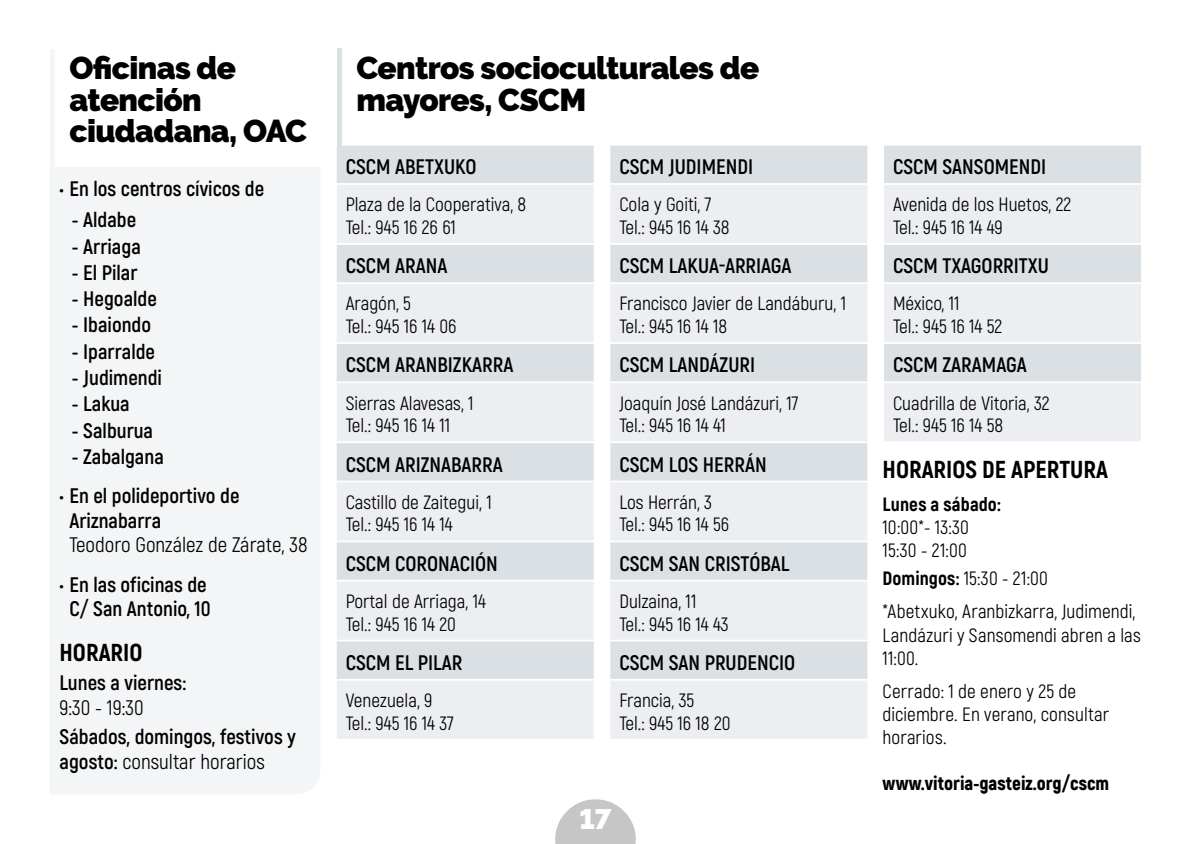
<style>
.page{position:relative;width:1191px;height:844px;background:#fff}
.page>*{position:absolute;margin:0;border:0;box-sizing:border-box;transform-origin:0 0}
.t1{font:900 31.5px/31.5px "Raleway";letter-spacing:-.02em;color:#000}
.t2{font:900 28px "Raleway";color:#fff}
.t3{font:800 24.5px "Akrobat";color:#000}
.t4{font:700 21px/24.5px "Akrobat";color:#000}
.t5{font:21px "Akrobat";color:#000}
.t6{font:19.25px/22.8px "Akrobat";color:#000}
.t7{font:900 19.25px "Akrobat";color:#000}
.t8{font:800 19.25px "Akrobat";letter-spacing:.005em;color:#000}
.s1{font-weight:400}
.s2{font-weight:800}
</style>
<div class="page">
<svg style="left:555px;top:799px;width:81px;height:44px"></svg>
<div style="left:337px;top:146px;width:257px;height:37px;background:#dbe0e4"></div>
<svg style="left:337px;top:185px;width:257px;height:553px;background:#e6e9ec"></svg>
<hr style="left:335px;top:243px;width:260px;height:2px;background:#fff">
<hr style="left:335px;top:282px;width:260px;height:2px;background:#fff">
<hr style="left:335px;top:342px;width:260px;height:2px;background:#fff">
<hr style="left:335px;top:381px;width:260px;height:2px;background:#fff">
<hr style="left:335px;top:441px;width:260px;height:2px;background:#fff">
<hr style="left:335px;top:480px;width:260px;height:2px;background:#fff">
<hr style="left:335px;top:540px;width:260px;height:2px;background:#fff">
<hr style="left:335px;top:579px;width:260px;height:2px;background:#fff">
<hr style="left:335px;top:639px;width:260px;height:2px;background:#fff">
<hr style="left:335px;top:678px;width:260px;height:2px;background:#fff">
<div style="left:610px;top:146px;width:257px;height:37px;background:#dbe0e4"></div>
<svg style="left:610px;top:185px;width:257px;height:553px;background:#e6e9ec"></svg>
<hr style="left:608px;top:639px;width:261px;height:2px;background:#fff">
<hr style="left:608px;top:678px;width:261px;height:2px;background:#fff">
<hr style="left:608px;top:540px;width:261px;height:2px;background:#fff">
<hr style="left:608px;top:579px;width:261px;height:2px;background:#fff">
<hr style="left:608px;top:441px;width:261px;height:2px;background:#fff">
<hr style="left:608px;top:480px;width:261px;height:2px;background:#fff">
<hr style="left:608px;top:342px;width:261px;height:2px;background:#fff">
<hr style="left:608px;top:381px;width:261px;height:2px;background:#fff">
<hr style="left:608px;top:243px;width:261px;height:2px;background:#fff">
<hr style="left:608px;top:282px;width:261px;height:2px;background:#fff">
<div style="left:884px;top:146px;width:257px;height:37px;background:#dbe0e4"></div>
<svg style="left:884px;top:185px;width:257px;height:256px;background:#e6e9ed"></svg>
<hr style="left:882px;top:243px;width:260px;height:2px;background:#fff">
<hr style="left:882px;top:282px;width:260px;height:2px;background:#fff">
<hr style="left:882px;top:342px;width:260px;height:2px;background:#fff">
<hr style="left:882px;top:381px;width:260px;height:2px;background:#fff">
<div style="left:337px;top:48px;width:5px;height:99px;background:#dbe0e4"></div>
<div style="left:50px;top:49px;width:5px;height:150px;background:#f3f5f7"></div>
<div style="left:50px;top:167px;width:270px;height:627px;background:#f3f5f7"></div>
<h1 class="t1" style="left:69px;top:52px;width:239px">Oficinas de atención ciudadana, OAC</h1>
<p class="t4" style="left:60px;top:176px;width:206px">• En los centros cívicos de</p>
<p class="t4" style="left:72px;top:207px;width:66px">- Aldabe</p>
<p class="t4" style="left:72px;top:234px;width:70px">- Arriaga</p>
<p class="t4" style="left:72px;top:260px;width:67px">- El Pilar</p>
<p class="t4" style="left:72px;top:286px;width:86px">- Hegoalde</p>
<p class="t4" style="left:72px;top:312px;width:81px">- Ibaiondo</p>
<p class="t4" style="left:72px;top:339px;width:85px">- Iparralde</p>
<p class="t4" style="left:72px;top:365px;width:92px">- Judimendi</p>
<p class="t4" style="left:72px;top:391px;width:59px">- Lakua</p>
<p class="t4" style="left:72px;top:417px;width:83px">- Salburua</p>
<p class="t4" style="left:72px;top:444px;width:93px">- Zabalgana</p>
<p class="t4" style="left:69px;top:483px;width:172px;text-indent:-10px">• En el polideportivo de<br>Ariznabarra</p>
<p class="t5" style="left:69px;top:532px;width:240px">Teodoro González de Zárate, 38</p>
<p class="t4" style="left:60px;top:572px;width:153px;text-align:center">• En las oficinas de<br>C/ San Antonio, 10</p>
<p class="t3" style="left:60px;top:636px;width:84px">HORARIO</p>
<p class="t4" style="left:60px;top:670px;width:128px">Lunes a viernes:</p>
<p class="t5" style="left:60px;top:694px;width:86px">9:30 - 19:30</p>
<p class="t4" style="left:60px;top:724px;width:238px">Sábados, domingos, festivos y agosto: <span class="s1">consultar horarios</span></p>
<h1 class="t1" style="left:356px;top:52px;width:404px">Centros socioculturales de mayores, CSCM</h1>
<p class="t4" style="left:346px;top:154px;width:132px">CSCM ABETXUKO</p>
<p class="t6" style="left:346px;top:193px;width:182px">Plaza de la Cooperativa, 8<br>Tel.: 945 16 26 61</p>
<p class="t4" style="left:346px;top:253px;width:103px">CSCM ARANA</p>
<p class="t6" style="left:346px;top:292px;width:112px">Aragón, 5<br>Tel.: 945 16 14 06</p>
<p class="t4" style="left:346px;top:352px;width:169px">CSCM ARANBIZKARRA</p>
<p class="t6" style="left:346px;top:391px;width:129px">Sierras Alavesas, 1<br>Tel.: 945 16 14 11</p>
<p class="t4" style="left:346px;top:451px;width:158px">CSCM ARIZNABARRA</p>
<p class="t6" style="left:346px;top:490px;width:147px">Castillo de Zaitegui, 1<br>Tel.: 945 16 14 14</p>
<p class="t4" style="left:346px;top:551px;width:153px">CSCM CORONACIÓN</p>
<p class="t6" style="left:346px;top:589px;width:142px">Portal de Arriaga, 14<br>Tel.: 945 16 14 20</p>
<p class="t4" style="left:346px;top:650px;width:118px">CSCM EL PILAR</p>
<p class="t6" style="left:346px;top:688px;width:110px">Venezuela, 9<br>Tel.: 945 16 14 37</p>
<p class="t4" style="left:619px;top:154px;width:135px">CSCM JUDIMENDI</p>
<p class="t6" style="left:619px;top:193px;width:112px">Cola y Goiti, 7<br>Tel.: 945 16 14 38</p>
<p class="t4" style="left:619px;top:253px;width:174px">CSCM LAKUA-ARRIAGA</p>
<p class="t6" style="left:619px;top:292px;width:228px">Francisco Javier de Landáburu, 1<br>Tel.: 945 16 14 18</p>
<p class="t4" style="left:619px;top:352px;width:137px">CSCM LANDÁZURI</p>
<p class="t6" style="left:619px;top:391px;width:181px">Joaquín José Landázuri, 17<br>Tel.: 945 16 14 41</p>
<p class="t4" style="left:619px;top:451px;width:149px">CSCM LOS HERRÁN</p>
<p class="t6" style="left:619px;top:490px;width:111px">Los Herrán, 3<br>Tel.: 945 16 14 56</p>
<p class="t4" style="left:619px;top:551px;width:171px">CSCM SAN CRISTÓBAL</p>
<p class="t6" style="left:619px;top:589px;width:111px">Dulzaina, 11<br>Tel.: 945 16 14 43</p>
<p class="t4" style="left:619px;top:650px;width:177px">CSCM SAN PRUDENCIO</p>
<p class="t6" style="left:619px;top:688px;width:113px">Francia, 35<br>Tel.: 945 16 18 20</p>
<h2 class="t2" style="left:579px;top:802px;width:34px">17</h2>
<p class="t4" style="left:893px;top:154px;width:155px">CSCM SANSOMENDI</p>
<p class="t6" style="left:893px;top:193px;width:180px">Avenida de los Huetos, 22<br>Tel.: 945 16 14 49</p>
<p class="t4" style="left:893px;top:253px;width:157px">CSCM TXAGORRITXU</p>
<p class="t6" style="left:893px;top:292px;width:111px">México, 11<br>Tel.: 945 16 14 52</p>
<p class="t4" style="left:893px;top:352px;width:135px">CSCM ZARAMAGA</p>
<p class="t6" style="left:893px;top:391px;width:158px">Cuadrilla de Vitoria, 32<br>Tel.: 945 16 14 58</p>
<p class="t3" style="left:882px;top:453px;width:227px">HORARIOS DE APERTURA</p>
<p class="t8" style="left:882px;top:492px;width:120px">Lunes a sábado:</p>
<p class="t6" style="left:882px;top:515px;width:88px">10:00*- 13:30<br>15:30 - 21:00</p>
<p class="t6" style="left:882px;top:562px;width:254px;line-height:33.1px"><span class="s2">Domingos:</span> 15:30 - 21:00<br>*Abetxuko, Aranbizkarra, Judimendi,</p>
<p class="t6" style="left:882px;top:623px;width:260px">Landázuri y Sansomendi abren a las<br>11:00.</p>
<p class="t6" style="left:882px;top:679px;width:228px">Cerrado: 1 de enero y 25 de diciembre. En verano, consultar horarios.</p>
<p class="t7" style="left:882px;top:770px;width:228px">www.vitoria-gasteiz.org/cscm</p>
</div>
